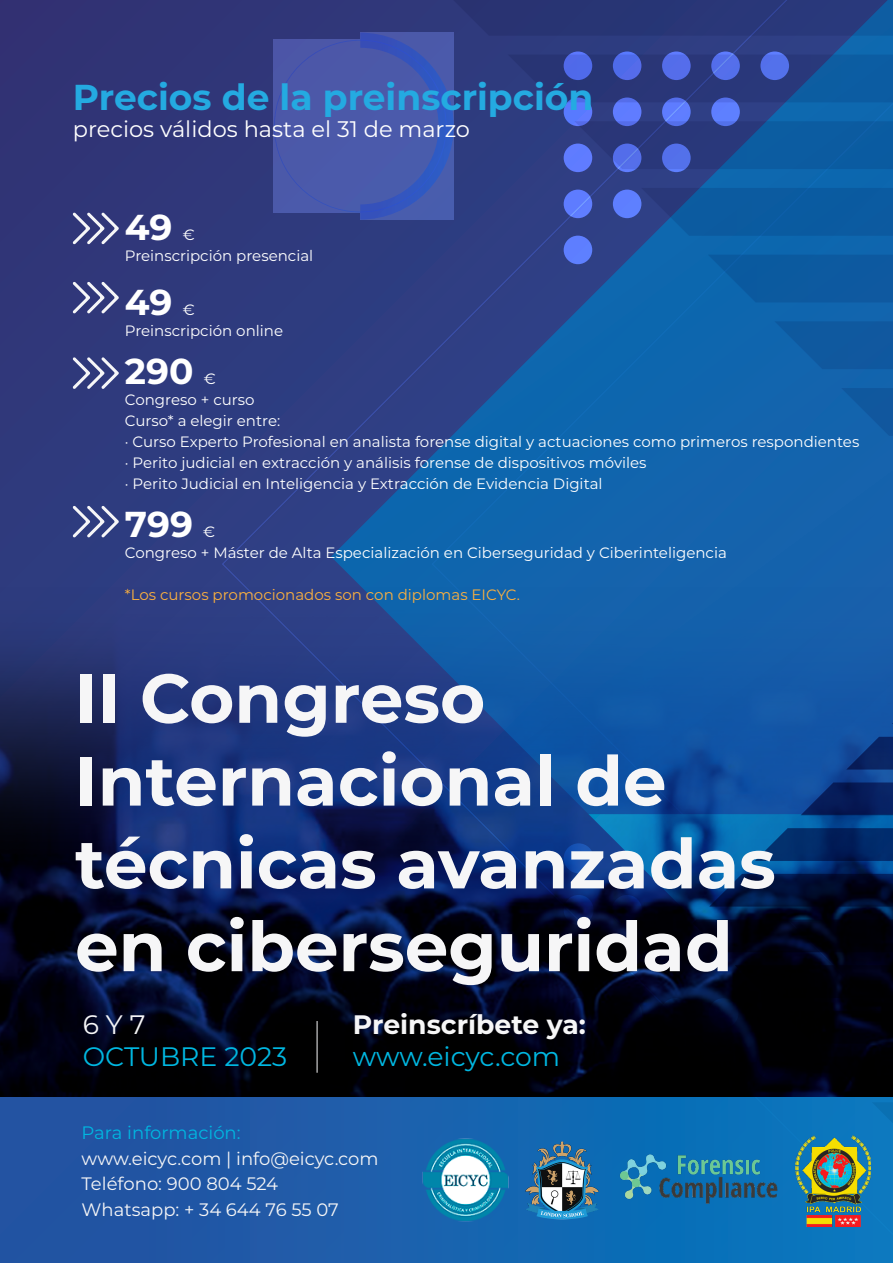
<style>
.page{position:relative;width:893px;height:1263px;background:#fff}
.page>*{position:absolute;margin:0;border:0;box-sizing:border-box;transform-origin:0 0}
.t1{font:700 69px/82.8px "Montserrat";color:#f6f6f7}
.t2{font:700 36px "Montserrat";color:#24aae1}
.t3{font:700 36px "Montserrat";color:#fff}
.t4{font:26.7px "Montserrat";color:#00b7e1}
.t5{font:700 26.7px "Montserrat";color:#f6f6f7}
.t6{font:26.7px "Montserrat";color:#f6f6f7}
.t7{font:22.5px "Montserrat";color:#fff}
.t8{font:18px/25.5px "Montserrat";color:#f6f6f7}
.t9{font:18px "Montserrat";color:#00b7e1}
.t10{font:15px/21px "Montserrat";color:#fff}
.t11{font:15px "Montserrat";color:#fbb03f}
</style>
<div class="page">
<svg style="left:0;top:1096px;width:893px;height:167px;background:#1860ab"></svg>
<img style="left:0;top:244px;width:893px;height:852px">
<hr style="left:317px;top:1021px;width:1px;height:52px;background:#f6f6f7">
<img style="left:796px;top:1135px;width:75px;height:91px">
<img style="left:416px;top:1131px;width:98px;height:97px">
<img style="left:525px;top:1142px;width:73px;height:77px">
<img style="left:615px;top:1145px;width:168px;height:65px">
<svg style="left:0;top:0;width:893px;height:244px;background:#2f458d"></svg>
<svg style="left:73px;top:282px;width:46px;height:32px"></svg>
<svg style="left:73px;top:357px;width:46px;height:32px"></svg>
<svg style="left:73px;top:506px;width:46px;height:31px"></svg>
<h2 class="t2" style="left:73px;top:71px;width:522px">Precios de la preinscripción</h2>
<h3 class="t7" style="left:73px;top:113px;width:399px">precios válidos hasta el 31 de marzo</h3>
<h2 class="t3" style="left:125px;top:201px;width:49px">49</h2>
<p class="t10" style="left:125px;top:224px;width:190px;text-indent:58px">€<br>Preinscripción presencial</p>
<h2 class="t3" style="left:125px;top:276px;width:49px">49</h2>
<p class="t10" style="left:125px;top:299px;width:160px;text-indent:58px">€<br>Preinscripción online</p>
<h2 class="t3" style="left:125px;top:345px;width:70px">290</h2>
<p class="t10" style="left:125px;top:368px;width:736px;text-indent:79px">€<br>Congreso + curso<br>Curso* a elegir entre:<br>· Curso Experto Profesional en analista forense digital y actuaciones como primeros respondientes · Perito judicial en extracción y análisis forense de dispositivos móviles<br>· Perito Judicial en Inteligencia y Extracción de Evidencia Digital</p>
<h2 class="t3" style="left:125px;top:498px;width:70px">799</h2>
<p class="t10" style="left:125px;top:521px;width:603px;text-indent:78px">€<br>Congreso + Máster de Alta Especialización en Ciberseguridad y Ciberinteligencia</p>
<p class="t11" style="left:125px;top:584px;width:397px">*Los cursos promocionados son con diplomas EICYC.</p>
<h1 class="t1" style="left:75px;top:653px;width:702px">II Congreso<br>Internacional de técnicas avanzadas en ciberseguridad</h1>
<h3 class="t6" style="left:83px;top:1006px;width:64px">6 Y 7</h3>
<h3 class="t4" style="left:83px;top:1038px;width:206px">OCTUBRE 2023</h3>
<h3 class="t5" style="left:353px;top:1006px;width:235px">Preinscríbete ya:</h3>
<h3 class="t4" style="left:353px;top:1039px;width:209px">www.eicyc.com</h3>
<p class="t9" style="left:82px;top:1120px;width:161px">Para información:</p>
<p class="t8" style="left:82px;top:1145px;width:298px">www.eicyc.com | info@eicyc.com<br>Teléfono: 900 804 524<br>Whatsapp: + 34 644 76 55 07</p>
</div>
